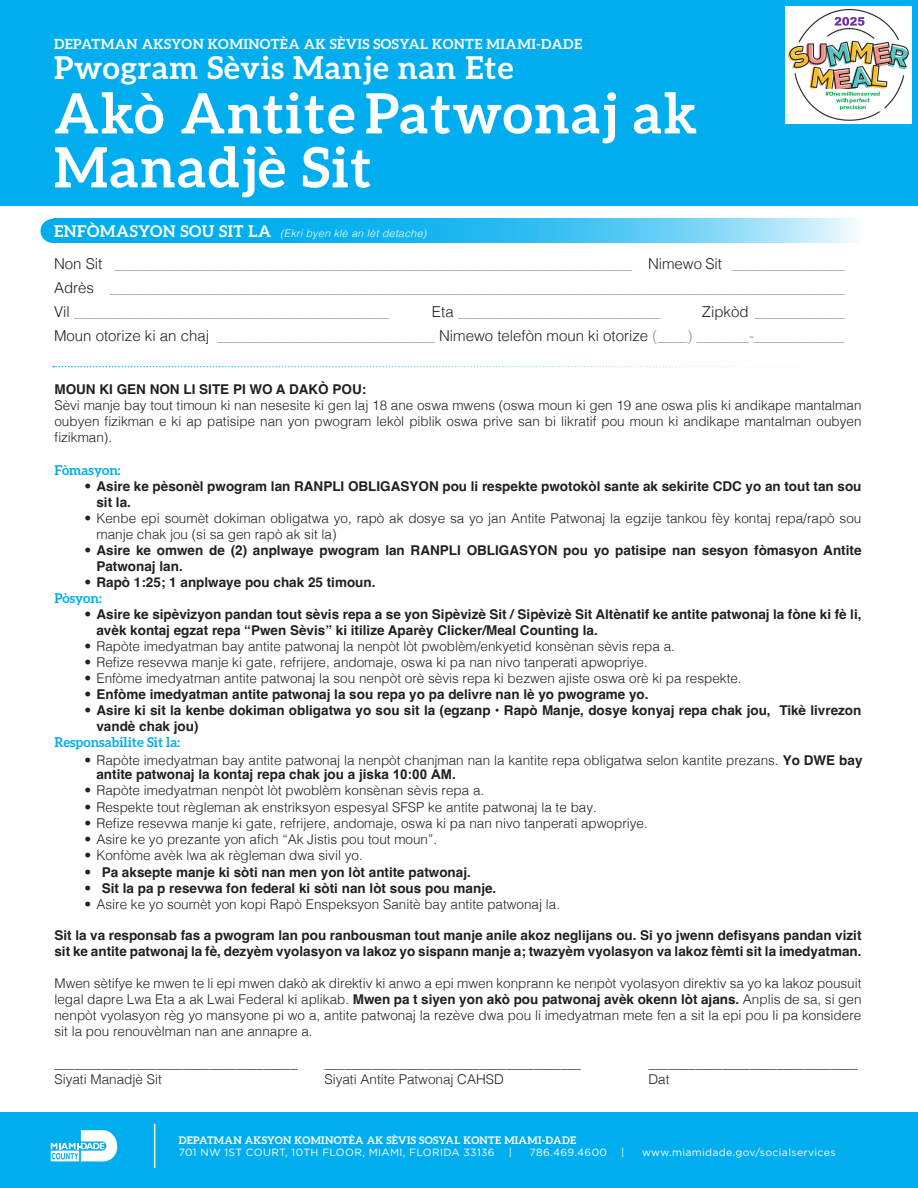
<style>
.page{position:relative;width:918px;height:1188px;background:#fff}
.page>*{position:absolute;margin:0;border:0;box-sizing:border-box;transform-origin:0 0}
.t1{font:700 55.5px/54px "Aleo";letter-spacing:.03em;color:#fff}
.t2{font:700 31.5px "Aleo";letter-spacing:.03em;color:#fff}
.t3{font:300 15px "Helvetica";color:#939598}
.t4{font:700 13.95px "Aleo";letter-spacing:.03em;color:#fff}
.t5{font:300 13.5px/16px "Helvetica";color:#231f20;text-align:justify}
.t6{font:700 13.5px/16px "Helvetica";color:#231f20}
.t7{font:700 13.5px "Aleo";color:#00aeef}
.t8{font:10.5px "Gotham";letter-spacing:.03em;color:#fff}
.t9{font:700 10.5px "Aleo";letter-spacing:.03em;color:#fff}
.t10{font:italic 300 10.5px "Helvetica";letter-spacing:.03em;color:#fff}
.s1{font-family:"Aleo";font-weight:700;font-style:normal;font-size:16.2px}
.s2{color:#231f20}
.s3{font-weight:300}
.s4{font-weight:700}
.s5{font-family:"Arial";font-weight:700}
</style>
<div class="page">
<div style="left:0;top:0;width:918px;height:205px;background:#00aeef"></div>
<div style="left:0;top:1112px;width:918px;height:76px;background:#00aeef"></div>
<svg style="left:57px;top:219px;width:799px;height:24px;background:#3cc0f2"></svg>
<div style="left:40px;top:219px;width:26px;height:24px;background:#00aeef;border-radius:50%"></div>
<svg style="left:53px;top:366px;width:749px;height:1px"></svg>
<hr style="left:154px;top:1124px;width:1px;height:44px;background:#fff">
<svg style="left:51px;top:1130px;width:67px;height:32px"></svg>
<img style="left:785px;top:7px;width:126px;height:116px">
<p class="t4" style="left:54px;top:36px;width:530px">DEPATMAN AKSYON KOMINOTÈA AK SÈVIS SOSYAL KONTE MIAMI-DADE</p>
<p class="t2" style="left:54px;top:50px;width:461px">Pwogram Sèvis Manje nan Ete</p>
<p class="t1" style="left:54px;top:85px;width:645px">Akò Antite Patwonaj ak<br>Manadjè Sit</p>
<p class="t10" style="left:54px;top:225px;width:374px"><span class="s1">ENFÒMASYON SOU SIT LA</span> (Ekri byen klè an lèt detache)</p>
<p class="t3" style="left:54px;top:251px;width:792px"><span class="s2">Non Sit</span> _____________________________________________________________________ <span class="s2">Nimewo Sit</span> _______________</p>
<p class="t3" style="left:54px;top:275px;width:792px"><span class="s2">Adrès</span> __________________________________________________________________________________________________</p>
<p class="t3" style="left:54px;top:299px;width:336px"><span class="s2">Vil</span> __________________________________________</p>
<p class="t3" style="left:432px;top:299px;width:230px"><span class="s2">Eta</span> ___________________________</p>
<p class="t3" style="left:702px;top:299px;width:144px"><span class="s2">Zipkòd</span> ____________</p>
<p class="t3" style="left:54px;top:323px;width:792px"><span class="s2">Moun otorize ki an chaj</span> _____________________________ <span class="s2">Nimewo telefòn moun ki otorize</span> (____) _______-____________</p>
<p class="t6" style="left:54px;top:383px;width:313px">MOUN KI GEN NON LI SITE PI WO A DAKÒ POU:</p>
<p class="t5" style="left:54px;top:397px;width:809px">Sèvi manje bay tout timoun ki nan nesesite ki gen laj 18 ane oswa mwens (oswa moun ki gen 19 ane oswa plis ki andikape mantalman oubyen fizikman e ki ap patisipe nan yon pwogram lekòl piblik oswa prive san bi likratif pou moun ki andikape mantalman oubyen fizikman).</p>
<p class="t7" style="left:54px;top:462px;width:68px">Fòmasyon:</p>
<p class="t6" style="left:96px;top:479px;width:767px;text-indent:-12px"><span class="s3">•</span> Asire ke pèsonèl pwogram lan RANPLI OBLIGASYON pou li respekte pwotokòl sante ak sekirite CDC yo an tout tan sou sit la.</p>
<p class="t5" style="left:96px;top:509px;width:766px;text-indent:-12px">• Kenbe epi soumèt dokiman obligatwa yo, rapò ak dosye sa yo jan Antite Patwonaj la egzije tankou fèy kontaj repa/rapò sou manje chak jou (si sa gen rapò ak sit la)</p>
<p class="t6" style="left:96px;top:543px;width:767px;text-indent:-12px"><span class="s3">•</span> Asire ke omwen de (2) anplwaye pwogram lan RANPLI OBLIGASYON pou yo patisipe nan sesyon fòmasyon Antite<br>Patwonaj lan.</p>
<p class="t6" style="left:84px;top:576px;width:293px"><span class="s3">•</span> Rapò 1:25; 1 anplwaye pou chak 25 timoun.</p>
<p class="t7" style="left:54px;top:590px;width:49px">Pòsyon:</p>
<p class="t6" style="left:96px;top:608px;width:767px;text-indent:-12px"><span class="s3">•</span> Asire ke sipèvizyon pandan tout sèvis repa a se yon Sipèvizè Sit / Sipèvizè Sit Altènatif ke antite patwonaj la fòne ki fè li, avèk kontaj egzat repa “Pwen Sèvis” ki itilize Aparèy Clicker/Meal Counting la.</p>
<p class="t5" style="left:84px;top:637px;width:592px">• Rapòte imedyatman bay antite patwonaj la nenpòt lòt pwoblèm/enkyetid konsènan sèvis repa a.</p>
<p class="t5" style="left:84px;top:653px;width:565px">• Refize resevwa manje ki gate, refrijere, andomaje, oswa ki pa nan nivo tanperati apwopriye.</p>
<p class="t5" style="left:84px;top:669px;width:659px">• Enfòme imedyatman antite patwonaj la sou nenpòt orè sèvis repa ki bezwen ajiste oswa orè ki pa respekte.</p>
<p class="t6" style="left:84px;top:688px;width:566px"><span class="s3">•</span> Enfòme imedyatman antite patwonaj la sou repa yo pa delivre nan lè yo pwograme yo.</p>
<p class="t6" style="left:96px;top:704px;width:766px;text-indent:-12px"><span class="s3">•</span> Asire ki sit la kenbe dokiman obligatwa yo sou sit la (egzanp • Rapò Manje, dosye konyaj repa chak jou, Tikè livrezon vandè chak jou)</p>
<p class="t7" style="left:54px;top:735px;width:127px">Responsabilite Sit la:</p>
<p class="t5" style="left:96px;top:752px;width:768px;line-height:14.5px;text-indent:-12px">• Rapòte imedyatman bay antite patwonaj la nenpòt chanjman nan la kantite repa obligatwa selon kantite prezans. <span class="s4">Yo DWE bay antite patwonaj la kontaj repa chak jou a jiska</span> <span class="s5">10:00 AM.</span></p>
<p class="t5" style="left:84px;top:782px;width:401px">• Rapòte imedyatman nenpòt lòt pwoblèm konsènan sèvis repa a.</p>
<p class="t5" style="left:84px;top:798px;width:514px">• Respekte tout règleman ak enstriksyon espesyal SFSP ke antite patwonaj la te bay.</p>
<p class="t5" style="left:84px;top:814px;width:565px">• Refize resevwa manje ki gate, refrijere, andomaje, oswa ki pa nan nivo tanperati apwopriye.</p>
<p class="t5" style="left:84px;top:830px;width:354px">• Asire ke yo prezante yon afich “Ak Jistis pou tout moun”.</p>
<p class="t5" style="left:84px;top:846px;width:280px">• Konfòme avèk lwa ak règleman dwa sivil yo.</p>
<p class="t6" style="left:84px;top:866px;width:388px"><span class="s3">•</span> Pa aksepte manje ki sòti nan men yon lòt antite patwonaj.</p>
<p class="t6" style="left:84px;top:882px;width:413px"><span class="s3">•</span> Sit la pa p resevwa fon federal ki sòti nan lòt sous pou manje.</p>
<p class="t5" style="left:84px;top:896px;width:477px">• Asire ke yo soumèt yon kopi Rapò Enspeksyon Sanitè bay antite patwonaj la.</p>
<p class="t6" style="left:54px;top:929px;width:809px">Sit la va responsab fas a pwogram lan pou ranbousman tout manje anile akoz neglijans ou. Si yo jwenn defisyans pandan vizit sit ke antite patwonaj la fè, dezyèm vyolasyon va lakoz yo sispann manje a; twazyèm vyolasyon va lakoz fèmti sit la imedyatman.</p>
<p class="t5" style="left:54px;top:974px;width:809px">Mwen sètifye ke mwen te li epi mwen dakò ak direktiv ki anwo a epi mwen konprann ke nenpòt vyolasyon direktiv sa yo ka lakoz pousuit legal dapre Lwa Eta a ak Lwai Federal ki aplikab. <span class="s4">Mwen pa t siyen yon akò pou patwonaj avèk okenn lòt ajans.</span> Anplis de sa, si gen nenpòt vyolasyon règ yo mansyone pi wo a, antite patwonaj la rezève dwa pou li imedyatman mete fen a sit la epi pou li pa konsidere sit la pou renouvèlman nan ane annapre a.</p>
<p class="t5" style="left:54px;top:1055px;width:245px">____________________________________</p>
<p class="t5" style="left:324px;top:1055px;width:258px">______________________________________</p>
<p class="t5" style="left:648px;top:1055px;width:211px">_______________________________</p>
<p class="t5" style="left:54px;top:1071px;width:109px">Siyati Manadjè Sit</p>
<p class="t5" style="left:324px;top:1071px;width:181px">Siyati Antite Patwonaj CAHSD</p>
<p class="t5" style="left:648px;top:1071px;width:23px">Dat</p>
<p class="t9" style="left:179px;top:1134px;width:399px">DEPATMAN AKSYON KOMINOTÈA AK SÈVIS SOSYAL KONTE MIAMI-DADE</p>
<p class="t8" style="left:179px;top:1146px;width:317px">701 NW 1ST COURT, 10TH FLOOR, MIAMI, FLORIDA 33136</p>
<p class="t8" style="left:509px;top:1146px;width:5px">|</p>
<p class="t8" style="left:530px;top:1146px;width:79px">786.469.4600</p>
<p class="t8" style="left:621px;top:1146px;width:5px">|</p>
<p class="t8" style="left:642px;top:1146px;width:195px">www.miamidade.gov/socialservices</p>
</div>
